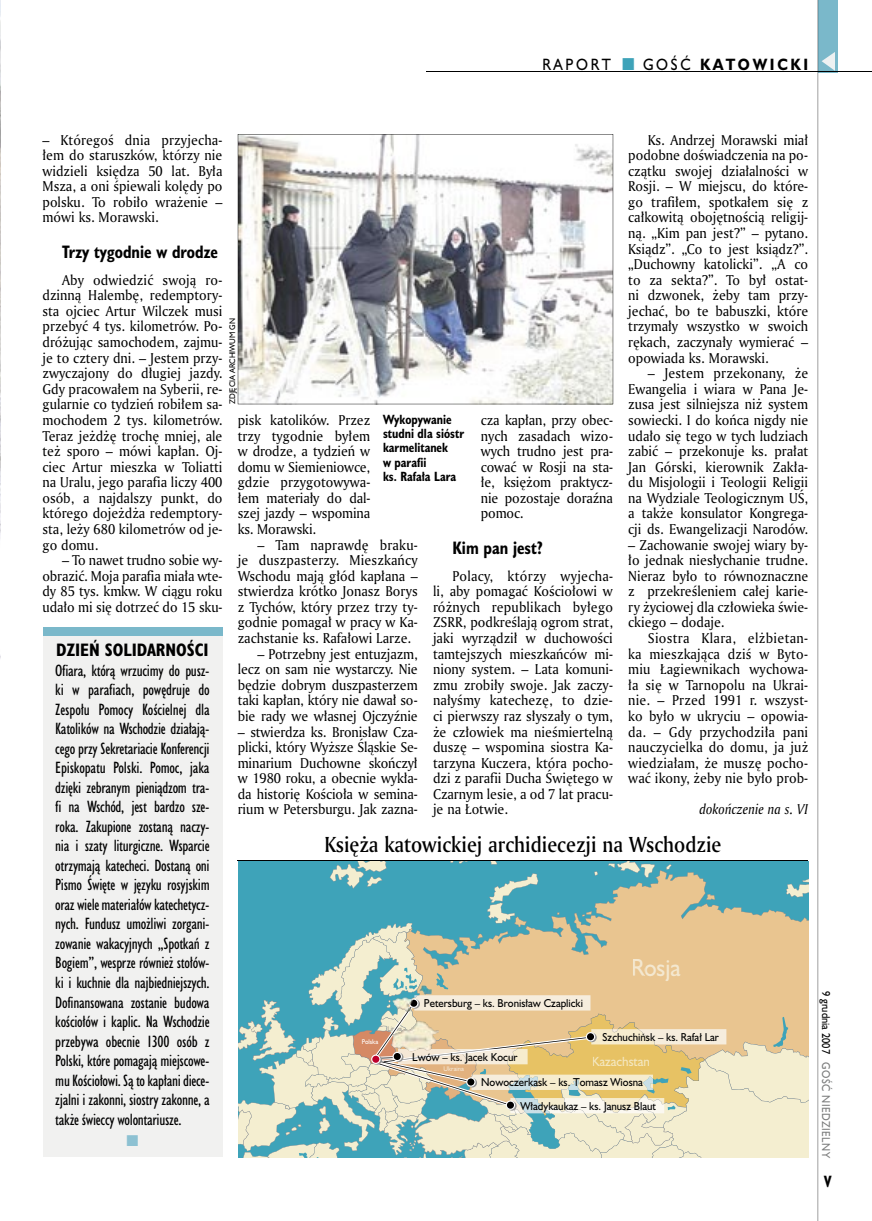
<style>
.page{position:relative;width:872px;height:1221px;background:#fff}
.page>*{position:absolute;margin:0;border:0;box-sizing:border-box;transform-origin:0 0}
.t1{font:22.65px "Humanst 521 PL";color:#f4e8d0;scale:.94 1}
.t2{font:21px "Amerigo Md PL";color:#000;scale:.9 1}
.t3{font:700 16.5px "Humanst 521 Cn PL";color:#000;scale:.94 1}
.t4{font:700 16.5px "Humanst 521 Cn PL";color:#000}
.t5{font:15px/19.5px "Humanst 521 Cn PL";letter-spacing:-.02em;color:#000;text-align:justify}
.t6{font:700 15px "Humanst 521 PL";letter-spacing:.2em;color:#000;scale:.9 1}
.t7{font:15px "Humanst 521 PL";letter-spacing:.2em;color:#000;scale:.9 1}
.t8{font:700 15px "Humanst 521 Cn PL";color:#000;scale:.94 1}
.t9{font:13.8px/15.6px "Amerigo PL";color:#000;text-align:justify;scale:.94 1}
.t10{font:italic 13.8px "Amerigo PL";color:#000;scale:.94 1}
.t11{font:12.6px "Humanst 521 PL";color:#f4e7bf;scale:.94 1}
.t12{font:700 12.3px/14.4px "Humanst 521 Cn PL";color:#000;scale:.94 1}
.t13{font:10.5px "Humanst 521 PL";color:#000;scale:.94 1}
.t14{font:10.5px "Humanst 521 PL";letter-spacing:.05em;color:#7b7c7c;scale:.9 1}
.t15{font:10.5px "Humanst 521 PL";color:#000;scale:.9 1}
.t16{font:7.5px "Humanst 521 PL";color:#000;scale:.94 1}
.t17{font:6.3px "Humanst 521 PL";color:#f5e8d6;scale:.94 1}
.t18{font:6.3px "Humanst 521 PL";color:#fff;scale:.94 1}
.t19{font:6.3px "Humanst 521 PL";color:#939393;scale:.94 1}
.s1{font-weight:400}
</style>
<div class="page">
<div style="left:818px;top:0;width:19px;height:72px;background:#7ab8ca"></div>
<svg style="left:821px;top:52px;width:14px;height:19px"></svg>
<hr style="left:425px;top:72px;width:447px;height:1px;background:#000">
<hr style="left:817px;top:0;width:1px;height:1220px;background:#000">
<img style="left:0;top:0;width:1px;height:659px">
<svg style="left:238px;top:861px;width:570px;height:296px;background:#b3c5b0"></svg>
<img style="left:391px;top:985px;width:48px;height:66px">
<hr style="left:238px;top:860px;width:570px;height:1px;background:#000">
<div style="left:43px;top:629px;width:179px;height:527px;background:#f1f1f0"></div>
<div style="left:43px;top:627px;width:179px;height:9px;background:#7ab8ca"></div>
<svg style="left:238px;top:134px;width:375px;height:270px"></svg>
<p class="t7" style="left:542px;top:54px;width:78px">RAPORT</p>
<p class="t6" style="left:643px;top:54px;width:185px"><span class="s1">GOŚĆ</span> KATOWICKI</p>
<p class="t9" style="left:43px;top:131px;width:193px">– Któregoś dnia przyjecha&shy;łem do staruszków, którzy nie widzieli księdza 50 lat. Była Msza, a oni śpiewali kolędy po polsku. To robiło wrażenie – mówi ks. Morawski.</p>
<p class="t3" style="left:62px;top:241px;width:167px">Trzy tygodnie w drodze</p>
<p class="t9" style="left:43px;top:271px;width:193px;text-indent:20px">Aby odwiedzić swoją ro&shy;dzinną Halembę, redemptory&shy;sta ojciec Artur Wilczek musi przebyć 4 tys. kilometrów. Po&shy;dróżując samochodem, zajmu&shy;je to cztery dni. – Jestem przy&shy;zwyczajony do długiej jazdy.<br>Gdy pracowałem na Syberii, re&shy;gularnie co tydzień robiłem sa&shy;mochodem 2 tys. kilometrów.<br>Teraz jeżdżę trochę mniej, ale też sporo – mówi kapłan. Oj&shy;ciec Artur mieszka w Toliatti na Uralu, jego parafia liczy 400 osób, a najdalszy punkt, do którego dojeżdża redemptory&shy;sta, leży 680 kilometrów od je&shy;go domu.</p>
<p class="t9" style="left:43px;top:552px;width:193px;text-indent:20px">– To nawet trudno sobie wy&shy;obrazić. Moja parafia miała wte&shy;dy 85 tys. kmkw. W ciągu roku udało mi się dotrzeć do 15 sku-</p>
<p class="t9" style="left:628px;top:131px;width:193px;text-indent:20px">Ks. Andrzej Morawski miał podobne doświadczenia na po&shy;czątku swojej działalności w Rosji. – W miejscu, do które&shy;go trafiłem, spotkałem się z całkowitą obojętnością religij&shy;ną. „Kim pan jest?” – pytano.<br>Ksiądz”. „Co to jest ksiądz?”. „Duchowny katolicki”. „A co to za sekta?”. To był ostat&shy;ni dzwonek, żeby tam przy&shy;jechać, bo te babuszki, które trzymały wszystko w swoich rękach, zaczynały wymierać – opowiada ks. Morawski.</p>
<p class="t9" style="left:628px;top:365px;width:193px;text-indent:20px">– Jestem przekonany, że Ewangelia i wiara w Pana Je&shy;zusa jest silniejsza niż system sowiecki. I do końca nigdy nie udało się tego w tych ludziach zabić – przekonuje ks. prałat Jan Górski, kierownik Zakła&shy;du Misjologii i Teologii Religii na Wydziale Teologicznym UŚ, a także konsulator Kongrega&shy;cji ds. Ewangelizacji Narodów.</p>
<p class="t9" style="left:628px;top:536px;width:193px">– Zachowanie swojej wiary by&shy;ło jednak niesłychanie trudne.<br>Nieraz było to równoznaczne z przekreśleniem całej karie&shy;ry życiowej dla człowieka świe&shy;ckiego – dodaje.</p>
<p class="t9" style="left:628px;top:630px;width:193px;text-indent:20px">Siostra Klara, elżbietan&shy;ka mieszkająca dziś w Byto&shy;miu Łagiewnikach wychowa&shy;ła się w Tarnopolu na Ukrai&shy;nie. – Przed 1991 r. wszyst&shy;ko było w ukryciu – opowia&shy;da. – Gdy przychodziła pani nauczycielka do domu, ja już wiedziałam, że muszę pocho&shy;wać ikony, żeby nie było prob-</p>
<p class="t16" style="left:227px;top:404px;width:93px;rotate:-90deg">ZDJĘCIA ARCHIWUM GN</p>
<p class="t12" style="left:383px;top:411px;width:88px">Wykopywanie studni dla sióstr karmelitanek<br>w parafii<br>ks. Rafała Lara</p>
<p class="t9" style="left:238px;top:412px;width:142px">pisk katolików. Przez trzy tygodnie byłem w drodze, a tydzień w domu w Siemieniowce, gdzie przygotowywa&shy;łem materiały do dal&shy;szej jazdy – wspomina ks. Morawski.</p>
<p class="t9" style="left:238px;top:536px;width:193px;text-indent:20px">– Tam naprawdę braku&shy;je duszpasterzy. Mieszkańcy Wschodu mają głód kapłana – stwierdza krótko Jonasz Borys z Tychów, który przez trzy ty&shy;godnie pomagał w pracy w Ka&shy;zachstanie ks. Rafałowi Larze.</p>
<p class="t9" style="left:238px;top:645px;width:193px;text-indent:20px">– Potrzebny jest entuzjazm, lecz on sam nie wystarczy. Nie będzie dobrym duszpasterzem taki kapłan, który nie dawał so&shy;bie rady we własnej Ojczyźnie</p>
<p class="t9" style="left:238px;top:723px;width:193px">– stwierdza ks. Bronisław Cza&shy;plicki, który Wyższe Śląskie Se&shy;minarium Duchowne skończył w 1980 roku, a obecnie wykła&shy;da historię Kościoła w semina&shy;rium w Petersburgu. Jak zazna-</p>
<p class="t9" style="left:481px;top:412px;width:142px">cza kapłan, przy obec&shy;nych zasadach wizo&shy;wych trudno jest pra&shy;cować w Rosji na sta&shy;łe, księżom praktycz&shy;nie pozostaje doraźna pomoc.</p>
<p class="t3" style="left:452px;top:537px;width:98px">Kim pan jest?</p>
<p class="t9" style="left:433px;top:567px;width:193px;text-indent:20px">Polacy, którzy wyjecha&shy;li, aby pomagać Kościołowi w różnych republikach byłego ZSRR, podkreślają ogrom strat, jaki wyrządził w duchowości tamtejszych mieszkańców mi&shy;niony system. – Lata komuni&shy;zmu zrobiły swoje. Jak zaczy&shy;nałyśmy katechezę, to dzie&shy;ci pierwszy raz słyszały o tym, że człowiek ma nieśmiertelną duszę – wspomina siostra Ka&shy;tarzyna Kuczera, która pocho&shy;dzi z parafii Ducha Świętego w Czarnym lesie, a od 7 lat pracu&shy;je na Łotwie.</p>
<p class="t4" style="left:56px;top:638px;width:154px">DZIEŃ SOLIDARNOŚCI</p>
<p class="t5" style="left:55px;top:660px;width:156px">Ofiara, którą wrzucimy do pusz&shy;ki w parafiach, powędruje do Zespołu Pomocy Kościelnej dla Katolików na Wschodzie działają&shy;cego przy Sekretariacie Konferencji Episkopatu Polski. Pomoc, jaka dzięki zebranym pieniądzom tra&shy;fi na Wschód, jest bardzo sze&shy;roka. Zakupione zostaną naczy&shy;nia i szaty liturgiczne. Wsparcie otrzymają katecheci. Dostaną oni Pismo Święte w języku rosyjskim oraz wiele materiałów katechetycz&shy;nych. Fundusz umożliwi zorgani&shy;zowanie wakacyjnych „Spotkań z Bogiem”, wesprze również stołów&shy;ki i kuchnie dla najbiedniejszych.<br>Dofinansowana zostanie budowa kościołów i kaplic. Na Wschodzie przebywa obecnie 1300 osób z Polski, które pomagają miejscowe&shy;mu Kościołowi. Są to kapłani diece&shy;zjalni i zakonni, siostry zakonne, a także świeccy wolontariusze.</p>
<p class="t10" style="left:699px;top:800px;width:117px">dokończenie na s. VI</p>
<h2 class="t2" style="left:324px;top:830px;width:442px">Księża katowickiej archidiecezji na Wschodzie</h2>
<h1 class="t1" style="left:631px;top:951px;width:54px">Rosja</h1>
<p class="t13" style="left:424px;top:995px;width:171px">Petersburg – ks. Bronisław Czaplicki</p>
<p class="t19" style="left:387px;top:1023px;width:17px">Litwa</p>
<p class="t13" style="left:602px;top:1029px;width:125px">Szchuchińsk – ks. Rafał Lar</p>
<p class="t18" style="left:362px;top:1037px;width:19px">Polska</p>
<p class="t13" style="left:412px;top:1049px;width:113px">Lwów – ks. Jacek Kocur</p>
<p class="t11" style="left:592px;top:1052px;width:63px">Kazachstan</p>
<p class="t17" style="left:443px;top:1064px;width:23px">Ukraina</p>
<p class="t13" style="left:481px;top:1075px;width:173px">Nowoczerkask – ks. Tomasz Wiosna</p>
<p class="t13" style="left:520px;top:1098px;width:146px">Władykaukaz – ks. Janusz Blaut</p>
<p class="t15" style="left:833px;top:990px;width:71px;rotate:90deg">9 grudnia 2007</p>
<p class="t14" style="left:833px;top:1062px;width:108px;rotate:90deg">GOŚĆ NIEDZIELNY</p>
<p class="t8" style="left:824px;top:1171px;width:9px">V</p>
</div>
